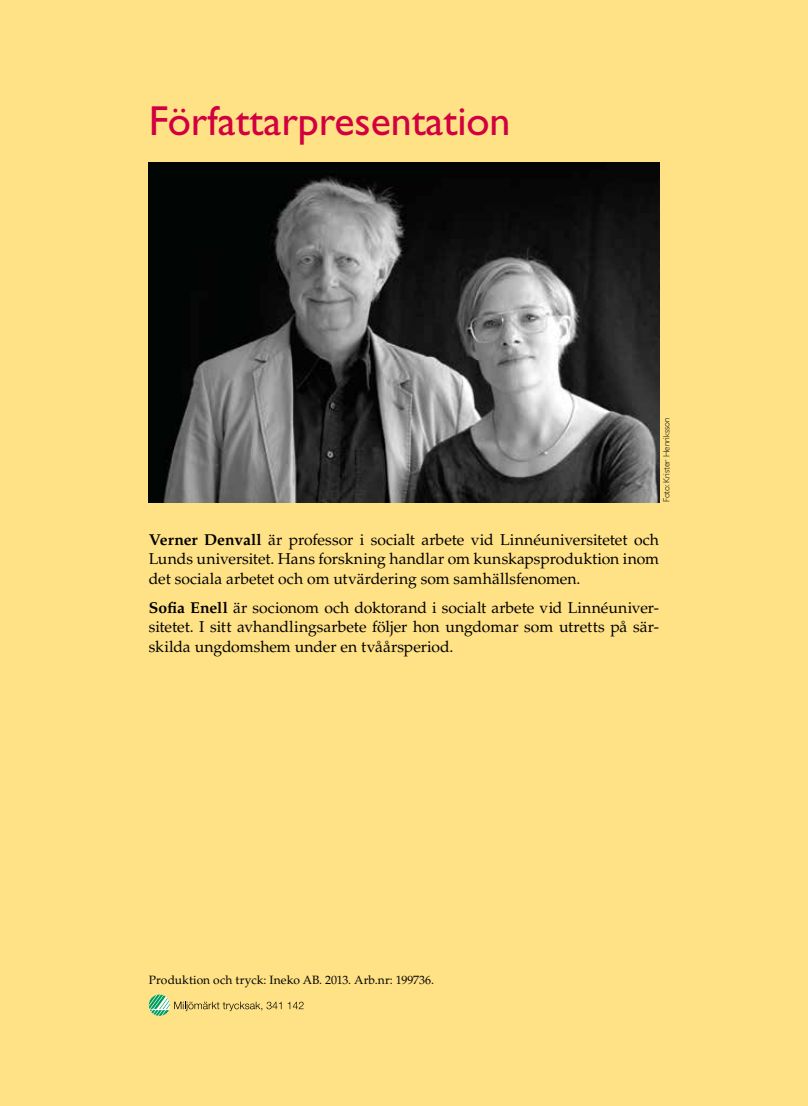
<style>
.page{position:relative;width:808px;height:1106px;background:#ffe286}
.page>*{position:absolute;margin:0;border:0;box-sizing:border-box;transform-origin:0 0}
.t1{font:42px "Gill Sans Std";color:#d20040}
.t2{font:15.75px/19.5px "Palatino LT Std";color:#000;text-align:justify}
.t3{font:12px "Palatino LT Std";letter-spacing:.005em;color:#000}
.t4{font:300 9px "Gill Sans Std";color:#000}
.s1{font-weight:700}
</style>
<div class="page">
<svg style="left:149px;top:994px;width:132px;height:21px"></svg>
<svg style="left:288px;top:1001px;width:16px;height:8px"></svg>
<img style="left:149px;top:163px;width:510px;height:339px">
<h1 class="t1" style="left:149px;top:97px;width:363px">Författarpresentation</h1>
<p class="t4" style="left:661px;top:502px;width:86px;rotate:-90deg">Foto: Krister Henriksson</p>
<p class="t2" style="left:149px;top:530px;width:512px"><span class="s1">Verner Denvall</span> är professor i socialt arbete vid Linnéuniversitetet och Lunds universitet. Hans forskning handlar om kunskapsproduktion inom det sociala arbetet och om utvärdering som samhällsfenomen.</p>
<p class="t2" style="left:149px;top:598px;width:512px"><span class="s1">Sofia Enell</span> är socionom och doktorand i socialt arbete vid Linnéuniver&shy;sitetet. I sitt avhandlingsarbete följer hon ungdomar som utretts på sär&shy;skilda ungdomshem under en tvåårsperiod.</p>
<p class="t3" style="left:149px;top:973px;width:287px">Produktion och tryck: Ineko AB. 2013. Arb.nr: 199736.</p>
</div>
